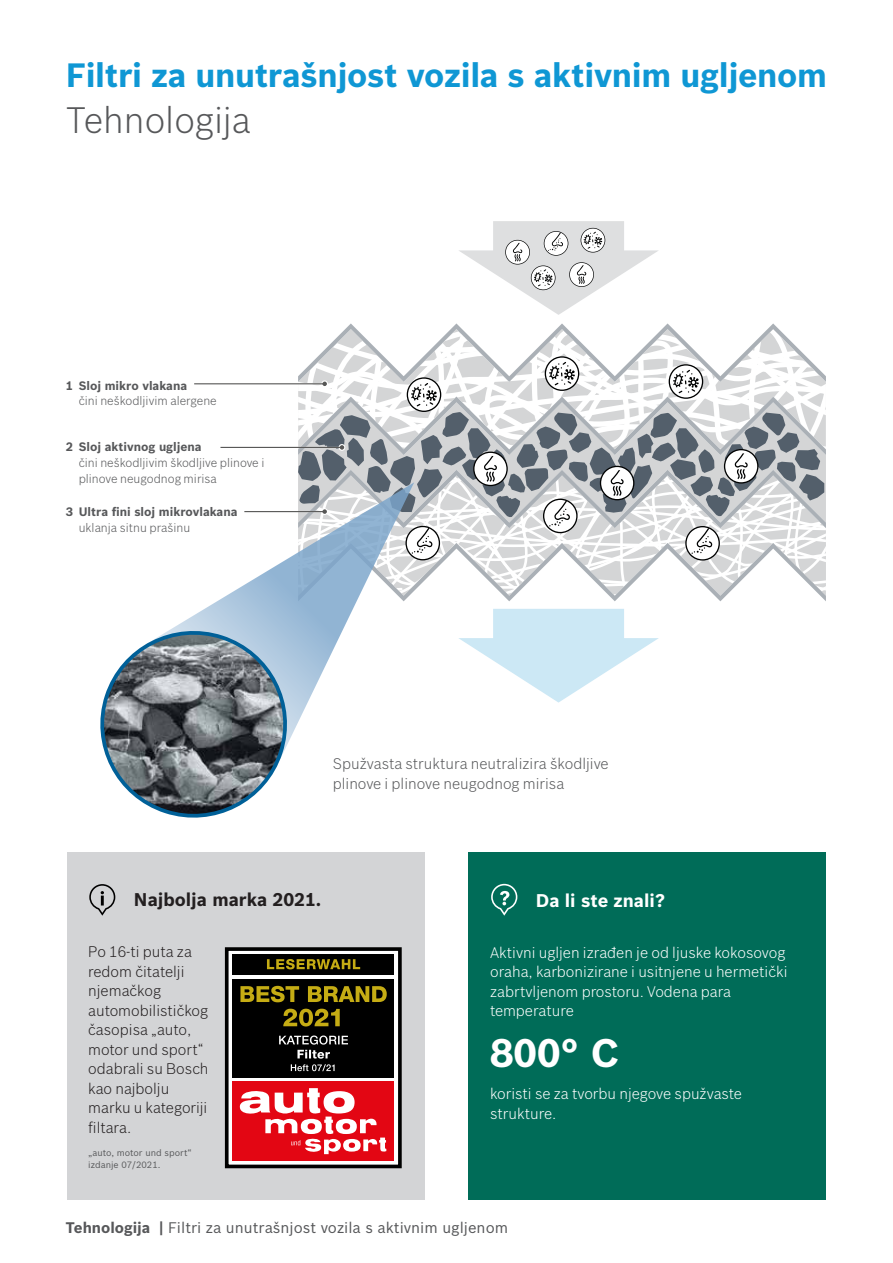
<style>
.page{position:relative;width:893px;height:1263px;background:#fff}
.page>*{position:absolute;margin:0;border:0;box-sizing:border-box;transform-origin:0 0}
.Osnovni_tekst_bijeli{font:700 39px "Bosch Sans";color:#fff}
.NAslov_1_1{font:300 36px "Bosch Sans";color:#57585a}
.Naslov_1{font:700 33px "Bosch Sans";letter-spacing:-.01em;color:#0f97d4}
.Osnovni_tekst_bijeli-2{font:700 18px "Bosch Sans";color:#231f20}
.Osnovni_tekst_bijeli-3{font:700 18px "Bosch Sans";color:#fff}
.Osnovni_tekst_bijeli-4{font:300 15px/19.5px "Bosch Sans";color:#fff}
.Osnovni_tekst_bijeli-5{font:300 15px/19.5px "Bosch Sans";color:#231f20}
.Osnovni_tekst{font:300 15px/19.5px "Bosch Sans";color:#57585a}
.t1{font:15px "Bosch Sans";color:#57585a}
.Tekst_u_slici_nabraj{font:300 12px/15.6px "Bosch Sans";color:#57585a}
.Tekst_u_slici_nabraj-2{font:700 12px "Bosch Sans";color:#57585a}
.Tekst_u_slici{font:9px "Bosch Sans";color:#57585a}
.s1{font-weight:700}
</style>
<div class="page">
<div style="left:469px;top:852px;width:357px;height:348px;background:#006c58"></div>
<svg style="left:491px;top:884px;width:26px;height:32px"></svg>
<div style="left:67px;top:852px;width:357px;height:348px;background:#d3d4d6"></div>
<svg style="left:89px;top:884px;width:26px;height:32px"></svg>
<svg style="left:459px;top:221px;width:199px;height:94px"></svg>
<svg style="left:459px;top:609px;width:200px;height:93px"></svg>
<hr style="left:194px;top:383px;width:131px;height:1px;background:#575756">
<hr style="left:220px;top:447px;width:122px;height:1px;background:#575756">
<svg style="left:298px;top:323px;width:528px;height:278px"></svg>
<svg style="left:183px;top:482px;width:231px;height:234px"></svg>
<svg style="left:100px;top:622px;width:201px;height:196px"></svg>
<div style="left:227px;top:949px;width:173px;height:217px;background:#fff"></div>
<div style="left:225px;top:947px;width:177px;height:221px;border:4px solid #000"></div>
<div style="left:232px;top:979px;width:162px;height:98px;background:#000"></div>
<div style="left:232px;top:955px;width:162px;height:20px;background:#000"></div>
<div style="left:232px;top:1081px;width:162px;height:79px;background:#e30613"></div>
<svg style="left:239px;top:1088px;width:147px;height:66px"></svg>
<svg style="left:267px;top:959px;width:93px;height:10px"></svg>
<svg style="left:240px;top:986px;width:147px;height:16px"></svg>
<svg style="left:279px;top:1035px;width:69px;height:9px"></svg>
<svg style="left:283px;top:1009px;width:57px;height:17px"></svg>
<svg style="left:291px;top:1050px;width:44px;height:21px"></svg>
<p class="Naslov_1" style="left:66px;top:50px;width:763px">Filtri za unutrašnjost vozila s aktivnim ugljenom</p>
<p class="NAslov_1_1" style="left:66px;top:95px;width:186px">Tehnologija</p>
<p class="Tekst_u_slici_nabraj-2" style="left:66px;top:376px;width:123px">1 Sloj mikro vlakana</p>
<p class="Tekst_u_slici_nabraj" style="left:79px;top:392px;width:140px">čini neškodljivim alergene</p>
<p class="Tekst_u_slici_nabraj-2" style="left:66px;top:438px;width:137px">2 Sloj aktivnog ugljena</p>
<p class="Tekst_u_slici_nabraj" style="left:79px;top:454px;width:187px">čini neškodljivim škodljive plinove i plinove neugodnog mirisa</p>
<p class="Tekst_u_slici_nabraj-2" style="left:66px;top:503px;width:173px">3 Ultra fini sloj mikrovlakana</p>
<p class="Tekst_u_slici_nabraj" style="left:79px;top:519px;width:113px">uklanja sitnu prašinu</p>
<p class="Osnovni_tekst" style="left:333px;top:753px;width:277px">Spužvasta struktura neutralizira škodljive plinove i plinove neugodnog mirisa</p>
<p class="Osnovni_tekst_bijeli-2" style="left:134px;top:886px;width:189px">Najbolja marka 2021.</p>
<p class="Osnovni_tekst_bijeli-3" style="left:536px;top:886px;width:131px">Da li ste znali?</p>
<p class="Osnovni_tekst_bijeli-5" style="left:88px;top:941px;width:122px">Po 16-ti puta za redom čitatelji njemačkog automobilističkog časopisa „auto, motor und sport“ odabrali su Bosch kao najbolju marku u kategoriji filtara.</p>
<p class="Tekst_u_slici" style="left:88px;top:1146px;width:105px">„auto, motor und sport“</p>
<p class="Tekst_u_slici" style="left:88px;top:1158px;width:74px">izdanje 07/2021.</p>
<p class="Osnovni_tekst_bijeli-4" style="left:490px;top:942px;width:299px">Aktivni ugljen izrađen je od ljuske kokosovog oraha, karbonizirane i usitnjene u hermetički zabrtvljenom prostoru. Vodena para temperature</p>
<p class="Osnovni_tekst_bijeli" style="left:490px;top:1024px;width:131px">800° C</p>
<p class="Osnovni_tekst_bijeli-4" style="left:490px;top:1083px;width:253px">koristi se za tvorbu njegove spužvaste strukture.</p>
<p class="t1" style="left:66px;top:1216px;width:444px"><span class="s1">Tehnologija |</span> Filtri za unutrašnjost vozila s aktivnim ugljenom</p>
</div>
